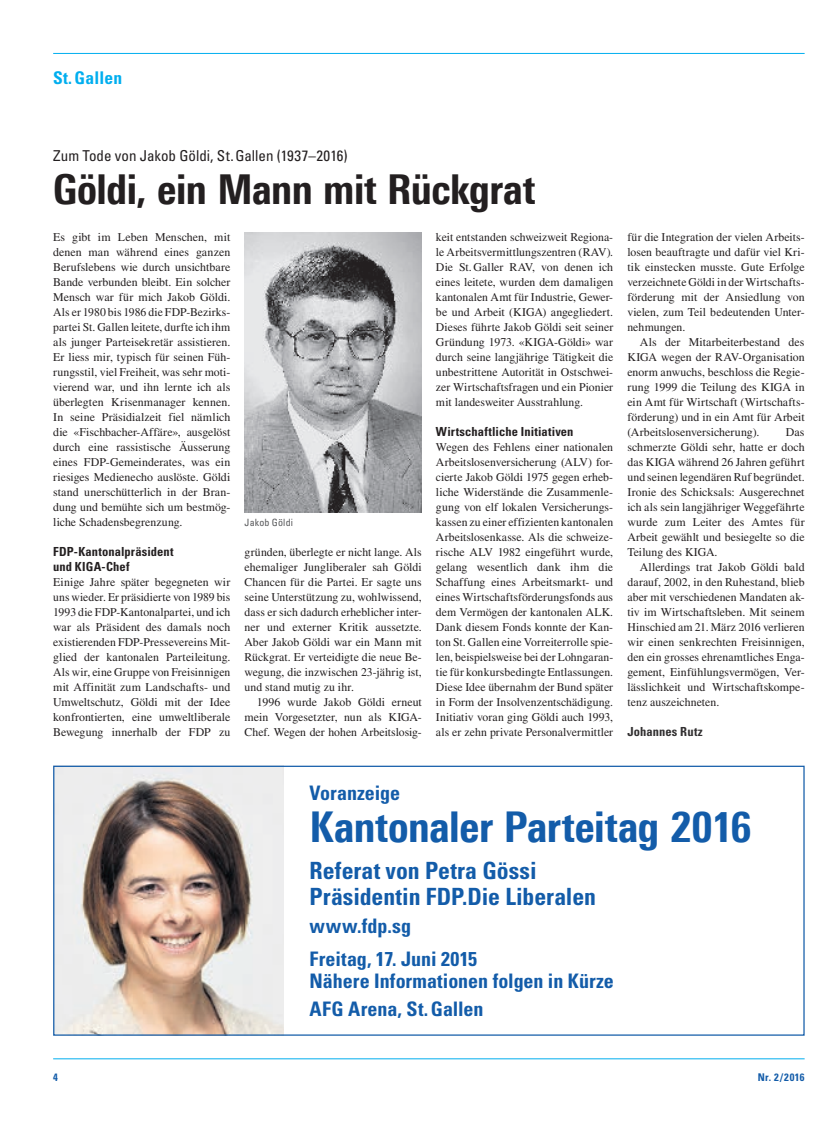
<style>
.page{position:relative;width:833px;height:1134px;background:#fff}
.page>*{position:absolute;margin:0;border:0;box-sizing:border-box;transform-origin:0 0}
.t1{font:800 42.5px "Linotype Univers 720 Cn";letter-spacing:-.01em;color:#135ca9}
.t2{font:800 41.25px "Linotype Univers 720 Cn";letter-spacing:-.01em;color:#231f20}
.t3{font:700 condensed 23.75px/26.2px "Univers LT Std";color:#135ca9}
.t4{font:700 condensed 20px/33.1px "Univers LT Std";color:#135ca9}
.t5{font:700 condensed 17.5px "Univers LT Std";letter-spacing:.01em;color:#00aeef}
.t6{font:condensed 15px "Univers LT Std";letter-spacing:-.005em;color:#231f20}
.t7{font:700 condensed 12.5px/15px "Univers LT Std";letter-spacing:.01em;color:#231f20}
.t8{font:700 condensed 12.5px "Univers LT Std";letter-spacing:.01em;color:#312f30}
.t9{font:11.88px/15px "Times LT Std";color:#231f20;text-align:justify}
.t10{font:700 condensed 10.62px "Univers LT Std";letter-spacing:.05em;color:#135ca9}
.t11{font:condensed 10px "Univers LT Std";letter-spacing:.015em;color:#57585a}
</style>
<div class="page">
<hr style="left:53px;top:53px;width:751px;height:1px;background:#00aeef">
<hr style="left:53px;top:1058px;width:751px;height:1px;background:#00aeef">
<img style="left:55px;top:768px;width:228px;height:266px">
<div style="left:53px;top:766px;width:751px;height:270px;border:1px solid #135ca9"></div>
<img style="left:244px;top:233px;width:178px;height:280px">
<h3 class="t5" style="left:53px;top:67px;width:70px">St.Gallen</h3>
<p class="t6" style="left:53px;top:147px;width:296px">Zum Tode von Jakob Göldi, St.Gallen (1937–2016)</p>
<h2 class="t2" style="left:53px;top:164px;width:484px">Göldi, ein Mann mit Rückgrat</h2>
<p class="t9" style="left:53px;top:229px;width:179px">Es gibt im Leben Menschen, mit denen man während eines ganzen Berufslebens wie durch unsichtbare Bande verbunden bleibt. Ein solcher Mensch war für mich Jakob Göldi.<br>Als er 1980 bis 1986 die FDP-Bezirks&shy;partei St. Gallen leitete, durfte ich ihm als junger Parteisekretär assistieren.<br>Er liess mir, typisch für seinen Füh&shy;rungsstil, viel Freiheit, was sehr moti&shy;vierend war, und ihn lernte ich als überlegten Krisenmanager kennen.<br>In seine Präsidialzeit fiel nämlich die «Fischbacher-Affäre», ausgelöst durch eine rassistische Äusserung eines FDP-Gemeinderates, was ein riesiges Medienecho auslöste. Göldi stand unerschütterlich in der Bran&shy;dung und bemühte sich um bestmög&shy;liche Schadensbegrenzung.</p>
<p class="t7" style="left:53px;top:543px;width:122px">FDP-Kantonalpräsident und KIGA-Chef</p>
<p class="t9" style="left:53px;top:574px;width:179px">Einige Jahre später begegneten wir uns wieder. Er präsidierte von 1989 bis 1993 die FDP-Kantonalpartei, und ich war als Präsident des damals noch existierenden FDP-Pressevereins Mit&shy;glied der kantonalen Parteileitung.<br>Als wir, eine Gruppe von Freisinnigen mit Affinität zum Landschafts- und Umweltschutz, Göldi mit der Idee konfrontierten, eine umweltliberale Bewegung innerhalb der FDP zu</p>
<p class="t9" style="left:436px;top:229px;width:179px">keit entstanden schweizweit Regiona&shy;le Arbeitsvermittlungszentren (RAV).<br>Die St.Galler RAV, von denen ich eines leitete, wurden dem damaligen kantonalen Amt für Industrie, Gewer&shy;be und Arbeit (KIGA) angegliedert.<br>Dieses führte Jakob Göldi seit seiner Gründung 1973. «KIGA-Göldi» war durch seine langjährige Tätigkeit die unbestrittene Autorität in Ostschwei&shy;zer Wirtschaftsfragen und ein Pionier mit landesweiter Ausstrahlung.</p>
<p class="t7" style="left:436px;top:423px;width:139px">Wirtschaftliche Initiativen</p>
<p class="t9" style="left:436px;top:439px;width:179px">Wegen des Fehlens einer nationalen Arbeitslosenversicherung (ALV) for&shy;cierte Jakob Göldi 1975 gegen erheb&shy;liche Widerstände die Zusammenle&shy;gung von elf lokalen Versicherungs&shy;kassen zu einer effizienten kantonalen Arbeitslosenkasse. Als die schweize&shy;rische ALV 1982 eingeführt wurde, gelang wesentlich dank ihm die Schaffung eines Arbeitsmarkt- und eines Wirtschaftsförderungsfonds aus dem Vermögen der kantonalen ALK.<br>Dank diesem Fonds konnte der Kan&shy;ton St. Gallen eine Vorreiterrolle spie&shy;len, beispielsweise bei der Lohngaran&shy;tie für konkursbedingte Entlassungen.<br>Diese Idee übernahm der Bund später in Form der Insolvenzentschädigung.<br>Initiativ voran ging Göldi auch 1993, als er zehn private Personalvermittler</p>
<p class="t11" style="left:244px;top:516px;width:50px">Jakob Göldi</p>
<p class="t9" style="left:244px;top:544px;width:179px">gründen, überlegte er nicht lange. Als ehemaliger Jungliberaler sah Göldi Chancen für die Partei. Er sagte uns seine Unterstützung zu, wohlwissend, dass er sich dadurch erheblicher inter&shy;ner und externer Kritik aussetzte.<br>Aber Jakob Göldi war ein Mann mit Rückgrat. Er verteidigte die neue Be&shy;wegung, die inzwischen 23-jährig ist, und stand mutig zu ihr.</p>
<p class="t9" style="left:244px;top:694px;width:179px;text-indent:12px">1996 wurde Jakob Göldi erneut mein Vorgesetzter, nun als KIGA-Chef. Wegen der hohen Arbeitslosig-</p>
<p class="t9" style="left:627px;top:229px;width:179px">für die Integration der vielen Arbeits&shy;losen beauftragte und dafür viel Kri&shy;tik einstecken musste. Gute Erfolge verzeichnete Göldi in der Wirtschafts&shy;förderung mit der Ansiedlung von vielen, zum Teil bedeutenden Unter&shy;nehmungen.</p>
<p class="t9" style="left:627px;top:334px;width:179px;text-indent:12px">Als der Mitarbeiterbestand des KIGA wegen der RAV-Organisation enorm anwuchs, beschloss die Regie&shy;rung 1999 die Teilung des KIGA in ein Amt für Wirtschaft (Wirtschafts&shy;förderung) und in ein Amt für Arbeit (Arbeitslosenversicherung).</p>
<p class="t9" style="left:627px;top:424px;width:179px;text-indent:158px">Das schmerzte Göldi sehr, hatte er doch das KIGA während 26 Jahren geführt und seinen legendären Ruf begründet.<br>Ironie des Schicksals: Ausgerechnet ich als sein langjähriger Weggefährte wurde zum Leiter des Amtes für Arbeit gewählt und besiegelte so die Teilung des KIGA.</p>
<p class="t9" style="left:627px;top:559px;width:179px;text-indent:12px">Allerdings trat Jakob Göldi bald darauf, 2002, in den Ruhestand, blieb aber mit verschiedenen Mandaten ak&shy;tiv im Wirtschaftsleben. Mit seinem Hinschied am 21. März 2016 verlieren wir einen senkrechten Freisinnigen, den ein grosses ehrenamtliches Enga&shy;gement, Einfühlungsvermögen, Ver&shy;lässlichkeit und Wirtschaftskompe&shy;tenz auszeichneten.</p>
<p class="t8" style="left:627px;top:723px;width:77px">Johannes Rutz</p>
<h3 class="t4" style="left:310px;top:776px;width:92px">Voranzeige</h3>
<h1 class="t1" style="left:310px;top:801px;width:443px">Kantonaler Parteitag 2016</h1>
<h3 class="t3" style="left:310px;top:857px;width:288px">Referat von Petra Gössi<br>Präsidentin FDP.Die Liberalen</h3>
<h3 class="t4" style="left:310px;top:909px;width:169px">www.fdp.sg<br>Freitag, 17. Juni 2015</h3>
<h3 class="t4" style="left:310px;top:967px;width:306px;line-height:27.9px">Nähere Informationen folgen in Kürze<br>AFG Arena, St.Gallen</h3>
<p class="t10" style="left:53px;top:1070px;width:6px">4</p>
<p class="t10" style="left:757px;top:1070px;width:48px">Nr. 2/2016</p>
</div>
